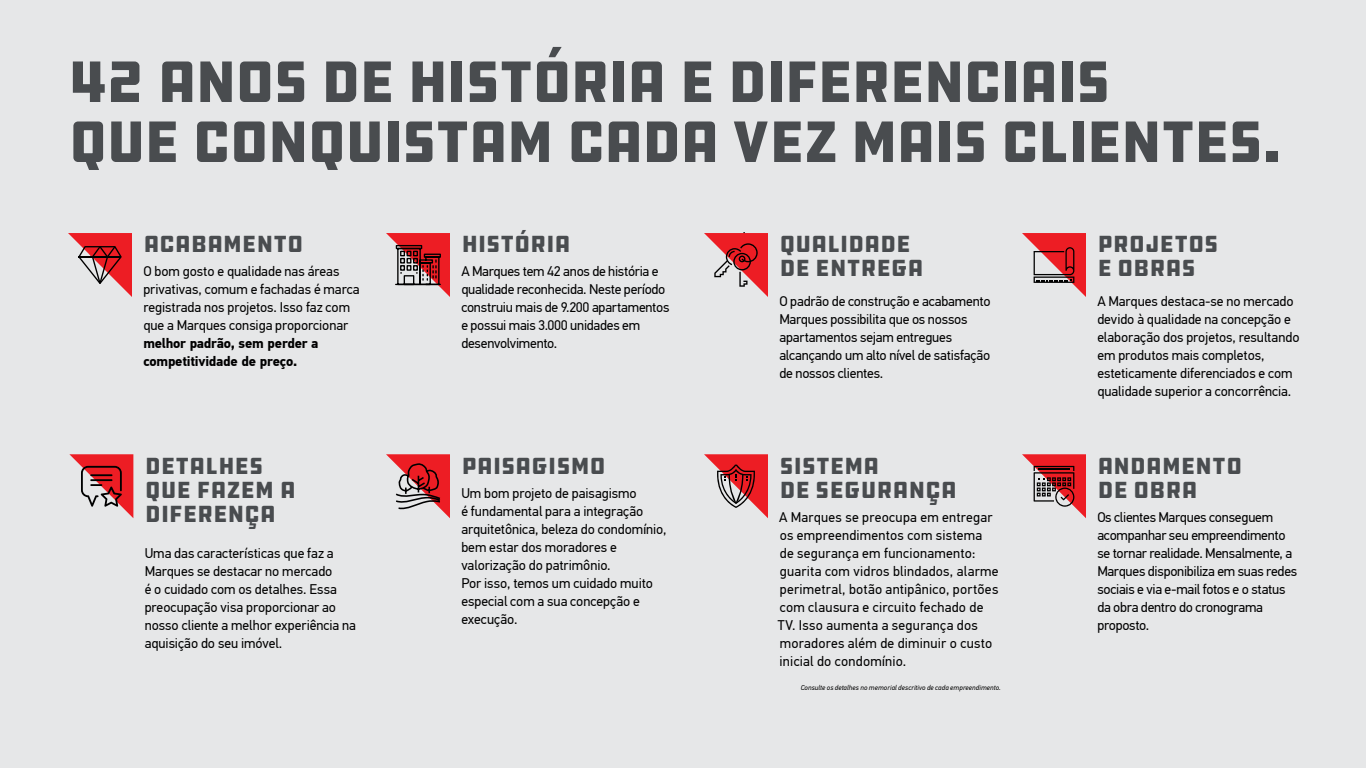
<style>
.page{position:relative;width:1366px;height:768px;background:#e6e7e8}
.page>*{position:absolute;margin:0;border:0;box-sizing:border-box;transform-origin:0 0}
.t1{font:60px/60px "DDC Hardware";letter-spacing:-.045em;color:#494c4f}
.t2{font:24px/24px "DDC Hardware";letter-spacing:-.015em;color:#494c4f}
.t3{font:14px/18px "PF Din Text Pro";letter-spacing:-.005em;color:#000}
.t4{font:14px/18px "PF Din Text Pro";letter-spacing:.02em;color:#000}
.t5{font:700 14px/18px "PF Din Text Pro";letter-spacing:-.015em;color:#000}
.t6{font:italic 7px "PF Din Text Pro";letter-spacing:.01em;color:#000}
</style>
<div class="page">
<svg style="left:386px;top:233px;width:64px;height:64px"></svg>
<svg style="left:68px;top:233px;width:64px;height:64px"></svg>
<svg style="left:1022px;top:233px;width:64px;height:64px"></svg>
<svg style="left:704px;top:232px;width:64px;height:65px"></svg>
<svg style="left:386px;top:454px;width:64px;height:64px"></svg>
<svg style="left:69px;top:454px;width:64px;height:64px"></svg>
<svg style="left:1022px;top:454px;width:64px;height:64px"></svg>
<svg style="left:704px;top:454px;width:64px;height:64px"></svg>
<h1 class="t1" style="left:68px;top:52px;width:1216px">42 ANOS DE HISTÓRIA E DIFERENCIAIS<br>QUE CONQUISTAM CADA VEZ MAIS CLIENTES.</h1>
<h2 class="t2" style="left:143px;top:232px;width:162px">ACABAMENTO</h2>
<p class="t3" style="left:143px;top:262px;width:218px">O bom gosto e qualidade nas áreas privativas, comum e fachadas é marca registrada nos projetos. Isso faz com que a Marques consiga proporcionar</p>
<p class="t5" style="left:143px;top:335px;width:177px">melhor padrão, sem perder a competitividade de preço.</p>
<h2 class="t2" style="left:145px;top:454px;width:153px">DETALHES<br>QUE FAZEM A<br>DIFERENÇA</h2>
<p class="t3" style="left:145px;top:544px;width:213px">Uma das características que faz a<br>Marques se destacar no mercado<br>é o cuidado com os detalhes. Essa preocupação visa proporcionar ao nosso cliente a melhor experiência na aquisição do seu imóvel.</p>
<h2 class="t2" style="left:461px;top:232px;width:111px">HISTÓRIA</h2>
<p class="t3" style="left:461px;top:262px;width:210px">A Marques tem 42 anos de história e qualidade reconhecida. Neste período construiu mais de 9.200 apartamentos e possui mais 3.000 unidades em desenvolvimento.</p>
<h2 class="t2" style="left:461px;top:454px;width:146px">PAISAGISMO</h2>
<p class="t3" style="left:461px;top:484px;width:207px">Um bom projeto de paisagismo<br>é fundamental para a integração arquitetônica, beleza do condomínio, bem estar dos moradores e valorização do patrimônio.<br>Por isso, temos um cuidado muito especial com a sua concepção e execução.</p>
<h2 class="t2" style="left:779px;top:232px;width:146px">QUALIDADE<br>DE ENTREGA</h2>
<p class="t3" style="left:779px;top:292px;width:213px">O padrão de construção e acabamento<br>Marques possibilita que os nossos apartamentos sejam entregues alcançando um alto nível de satisfação de nossos clientes.</p>
<h2 class="t2" style="left:779px;top:454px;width:179px">SISTEMA<br>DE SEGURANÇA</h2>
<p class="t4" style="left:778px;top:508px;width:222px">A Marques se preocupa em entregar os empreendimentos com sistema<br>de segurança em funcionamento: guarita com vidros blindados, alarme perimetral, botão antipânico, portões com clausura e circuito fechado de TV. Isso aumenta a segurança dos moradores além de diminuir o custo inicial do condomínio.</p>
<p class="t6" style="left:801px;top:683px;width:202px">Consulte os detalhes no memorial descritivo de cada empreendimento.</p>
<h2 class="t2" style="left:1097px;top:232px;width:123px">PROJETOS<br>E OBRAS</h2>
<p class="t3" style="left:1097px;top:292px;width:204px">A Marques destaca-se no mercado devido à qualidade na concepção e elaboração dos projetos, resultando em produtos mais completos, esteticamente diferenciados e com qualidade superior a concorrência.</p>
<h2 class="t2" style="left:1097px;top:454px;width:147px">ANDAMENTO<br>DE OBRA</h2>
<p class="t3" style="left:1097px;top:508px;width:201px">Os clientes Marques conseguem acompanhar seu empreendimento se tornar realidade. Mensalmente, a<br>Marques disponibiliza em suas redes sociais e via e-mail fotos e o status da obra dentro do cronograma proposto.</p>
</div>
